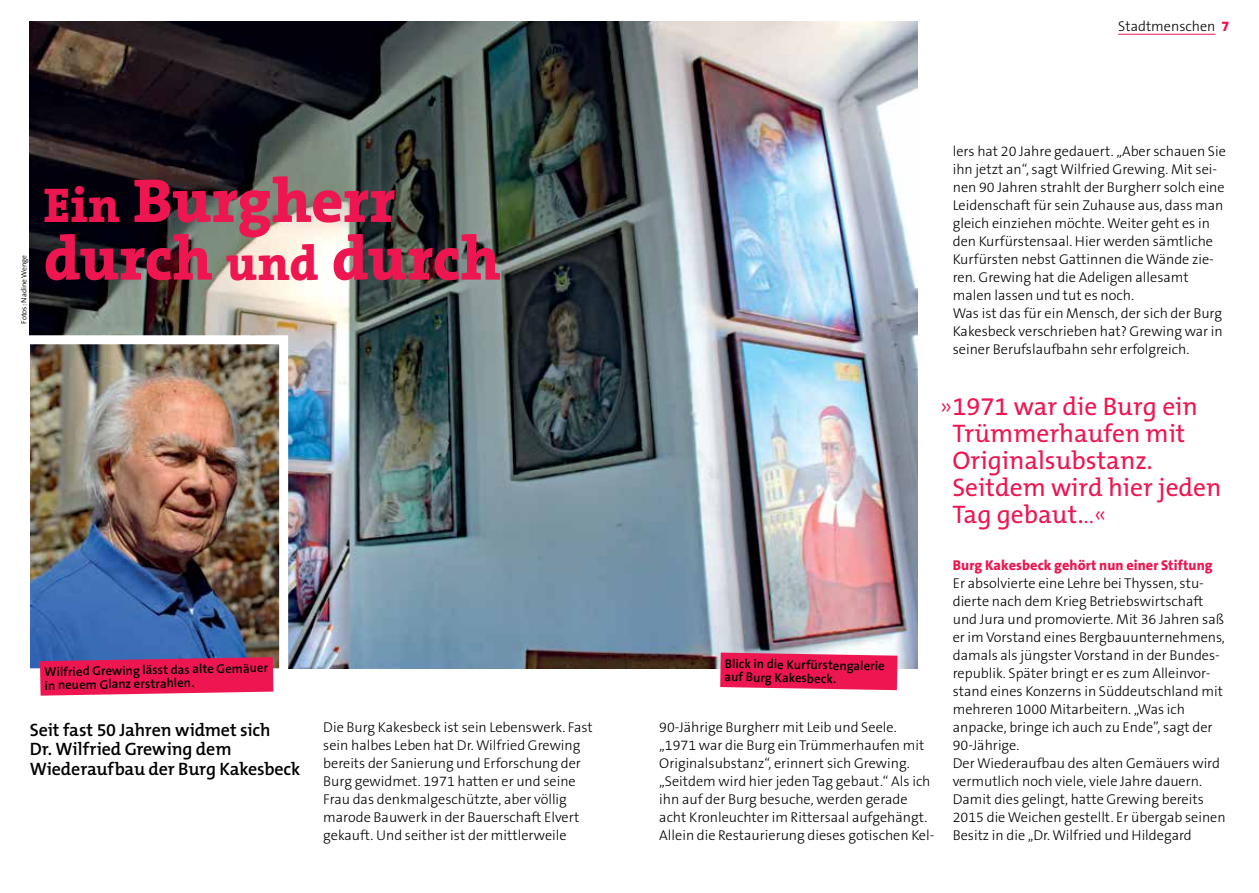
<style>
.page{position:relative;width:1259px;height:893px;background:#fff}
.page>*{position:absolute;margin:0;border:0;box-sizing:border-box;transform-origin:0 0}
.t1{font:800 62.25px/57.8px "The Serif B8";letter-spacing:-.01em;color:#ed1651}
.t2{font:25.5px/27px "The Mix B5 Plain";color:#ed1651}
.t3{font:600 18px/19.5px "The Mix B6";letter-spacing:-.01em;color:#000}
.t4{font:300 14.25px/18px "The Sans B3";color:#000}
.t5{font:800 14.25px "The Sans B8";letter-spacing:.005em;color:#ed1651}
.t6{font:600 12.75px/13.5px "The Sans B6";color:#000}
.t7{font:300 7.5px "The Sans B4";color:#000}
.s1{font-family:"The Sans B8";font-weight:800;color:#ed1651}
.s2{font-size:49.2px}
.s3{font-family:"The Mix B3";font-weight:300}
</style>
<div class="page">
<hr style="left:1118px;top:34px;width:97px;height:1px;background:#ed1651">
<img style="left:30px;top:21px;width:888px;height:647px">
<img style="left:29px;top:331px;width:264px;height:351px">
<svg style="left:40px;top:657px;width:233px;height:39px;background:#e32860"></svg>
<svg style="left:720px;top:653px;width:177px;height:37px;background:#ed265d"></svg>
<p class="t4" style="left:1118px;top:18px;width:112px">Stadtmenschen <span class="s1">7</span></p>
<p class="t7" style="left:20px;top:324px;width:70px;rotate:-90deg">Fotos: Nadine Wenge</p>
<h1 class="t1" style="left:44px;top:174px;width:459px"><span class="s2">Ein</span> Burgherr durch <span class="s2">und</span> durch</h1>
<p class="t4" style="left:952px;top:143px;width:275px">lers hat 20 Jahre gedauert. „Aber schauen Sie ihn jetzt an“, sagt Wilfried Grewing. Mit sei&shy;nen 90 Jahren strahlt der Burgherr solch eine Leidenschaft für sein Zuhause aus, dass man gleich einziehen möchte. Weiter geht es in den Kurfürstensaal. Hier werden sämtliche Kurfürsten nebst Gattinnen die Wände zie&shy;ren. Grewing hat die Adeligen allesamt malen lassen und tut es noch.<br>Was ist das für ein Mensch, der sich der Burg Kakesbeck verschrieben hat? Grewing war in seiner Berufslaufbahn sehr erfolgreich.</p>
<h2 class="t2" style="left:952px;top:394px;width:271px;text-indent:-13px"><span class="s3">»</span>1971 war die Burg ein<br>Trümmerhaufen mit<br>Originalsubstanz.<br>Seitdem wird hier jeden<br>Tag gebaut.<span class="s3">..«</span></h2>
<p class="t6" style="left:44px;top:666px;width:225px;rotate:-1deg">Wilfried Grewing lässt das alte Gemäuer in neuem Glanz erstrahlen.</p>
<p class="t6" style="left:725px;top:657px;width:161px;rotate:1deg">Blick in die Kurfürstengalerie auf Burg Kakesbeck.</p>
<p class="t3" style="left:30px;top:720px;width:272px">Seit fast 50 Jahren widmet sich<br>Dr. Wilfried Grewing dem<br>Wiederaufbau der Burg Kakesbeck</p>
<p class="t4" style="left:323px;top:719px;width:271px">Die Burg Kakesbeck ist sein Lebenswerk. Fast sein halbes Leben hat Dr. Wilfried Grewing bereits der Sanierung und Erforschung der Burg gewidmet. 1971 hatten er und seine Frau das denkmalgeschützte, aber völlig marode Bauwerk in der Bauerschaft Elvert gekauft. Und seither ist der mittlerweile</p>
<p class="t4" style="left:659px;top:719px;width:277px">90-Jährige Burgherr mit Leib und Seele. „1971 war die Burg ein Trümmerhaufen mit Originalsubstanz“, erinnert sich Grewing. „Seitdem wird hier jeden Tag gebaut.“ Als ich ihn auf der Burg besuche, werden gerade acht Kronleuchter im Rittersaal aufgehängt.<br>Allein die Restaurierung dieses gotischen Kel-</p>
<p class="t5" style="left:952px;top:558px;width:261px">Burg Kakesbeck gehört nun einer Stiftung</p>
<p class="t4" style="left:952px;top:575px;width:274px">Er absolvierte eine Lehre bei Thyssen, stu&shy;dierte nach dem Krieg Betriebswirtschaft und Jura und promovierte. Mit 36 Jahren saß er im Vorstand eines Bergbauunternehmens, damals als jüngster Vorstand in der Bundes&shy;republik. Später bringt er es zum Alleinvor&shy;stand eines Konzerns in Süddeutschland mit mehreren 1000 Mitarbeitern. „Was ich anpacke, bringe ich auch zu Ende”, sagt der 90-Jährige.<br>Der Wiederaufbau des alten Gemäuers wird vermutlich noch viele, viele Jahre dauern.<br>Damit dies gelingt, hatte Grewing bereits 2015 die Weichen gestellt. Er übergab seinen Besitz in die „Dr. Wilfried und Hildegard</p>
</div>
